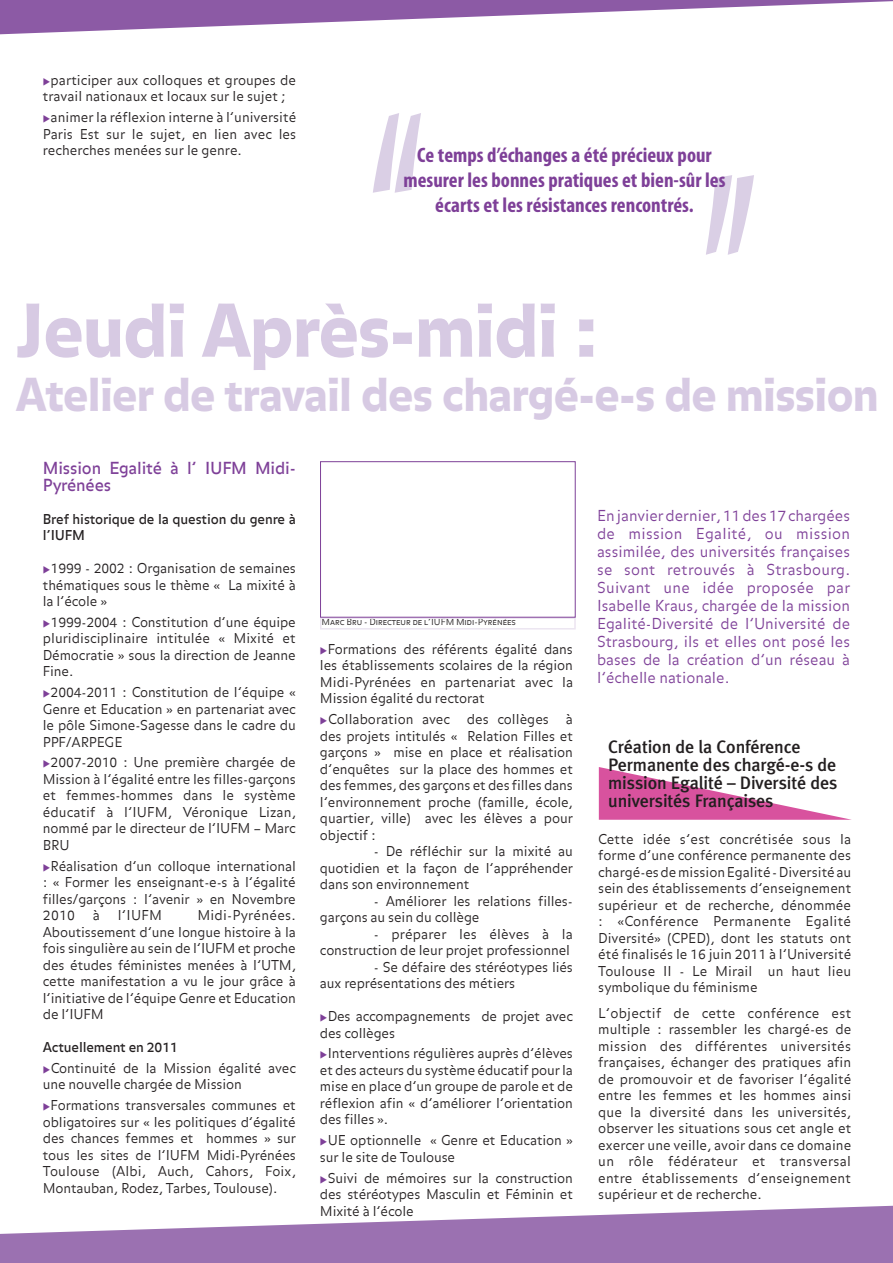
<style>
.page{position:relative;width:893px;height:1263px;background:#fff}
.page>*{position:absolute;margin:0;border:0;box-sizing:border-box;transform-origin:0 0}
.t1{font:900 72px "Balance";letter-spacing:-.015em;color:#d7cae3}
.t2{font:900 45px "Balance";letter-spacing:-.015em;color:#d7cae3}
.t3{font:700 condensed 21px/25.2px "Myriad Pro";color:#7e4098;text-align:center}
.t4{font:500 18px/18px "Meta Plus";letter-spacing:-.01em;color:#231f20}
.t5{font:16.5px/16.5px "Balance";letter-spacing:-.01em;color:#7e4098}
.t6{font:300 15px/18px "Balance";color:#7e4098;text-align:justify}
.t7{font:300 13.5px/16.5px "Balance";letter-spacing:-.01em;color:#231f20;text-align:justify}
.t8{font:13.5px/16.5px "Balance";letter-spacing:-.01em;color:#231f20}
.t9{font:9px "Balance Light Caps";color:#231f20}
.s1{color:#7e4098}
</style>
<div class="page">
<svg style="left:706px;top:175px;width:48px;height:80px"></svg>
<svg style="left:373px;top:113px;width:48px;height:80px"></svg>
<div style="left:320px;top:617px;width:256px;height:12px;border:2px solid #ece5f1"></div>
<div style="left:320px;top:461px;width:255px;height:156px;border:1px solid #7e4098"></div>
<svg style="left:0;top:0;width:893px;height:34px"></svg>
<svg style="left:0;top:1206px;width:893px;height:57px;fill:#9b71b1"></svg>
<svg style="left:599px;top:767px;width:253px;height:53px"></svg>
<p class="t7" style="left:43px;top:73px;width:255px"><span class="s1">◆</span>participer aux colloques et groupes de travail nationaux et locaux sur le sujet ;</p>
<p class="t7" style="left:43px;top:110px;width:255px"><span class="s1">◆</span>animer la réflexion interne à l’université Paris Est sur le sujet, en lien avec les recherches menées sur le genre.</p>
<h3 class="t3" style="left:403px;top:142px;width:324px">Ce temps d’échanges a été précieux pour mesurer les bonnes pratiques et bien-sûr les écarts et les résistances rencontrés.</h3>
<h1 class="t1" style="left:16px;top:289px;width:584px">Jeudi Après-midi :</h1>
<h2 class="t2" style="left:16px;top:368px;width:864px">Atelier de travail des chargé-e-s de mission</h2>
<p class="t5" style="left:43px;top:461px;width:254px">Mission Egalité à l’ IUFM Midi-<br>Pyrénées</p>
<p class="t8" style="left:43px;top:511px;width:254px">Bref historique de la question du genre à l’IUFM</p>
<p class="t7" style="left:43px;top:561px;width:254px"><span class="s1">◆</span>1999 - 2002 : Organisation de semaines thématiques sous le thème « La mixité à la l’école »</p>
<p class="t7" style="left:43px;top:615px;width:254px"><span class="s1">◆</span>1999-2004 : Constitution d’une équipe pluridisciplinaire intitulée « Mixité et Démocratie » sous la direction de Jeanne Fine.</p>
<p class="t7" style="left:43px;top:685px;width:255px"><span class="s1">◆</span>2004-2011 : Constitution de l’équipe « Genre et Education » en partenariat avec le pôle Simone-Sagesse dans le cadre du PPF/ARPEGE</p>
<p class="t7" style="left:43px;top:755px;width:255px"><span class="s1">◆</span>2007-2010 : Une première chargée de Mission à l’égalité entre les filles-garçons et femmes-hommes dans le système éducatif à l’IUFM, Véronique Lizan, nommé par le directeur de l’IUFM – Marc BRU</p>
<p class="t7" style="left:43px;top:858px;width:255px"><span class="s1">◆</span>Réalisation d’un colloque international : « Former les enseignant-e-s à l’égalité filles/garçons : l’avenir » en Novembre 2010</p>
<p class="t7" style="left:43px;top:908px;width:255px;text-indent:154px">Midi-Pyrénées.<br>Aboutissement d’une longue histoire à la fois singulière au sein de l’IUFM et proche des études féministes menées à l’UTM, cette manifestation a vu le jour grâce à l’initiative de l’équipe Genre et Education de l’IUFM</p>
<p class="t8" style="left:43px;top:1040px;width:136px">Actuellement en 2011</p>
<p class="t7" style="left:43px;top:1061px;width:255px"><span class="s1">◆</span>Continuité de la Mission égalité avec une nouvelle chargée de Mission</p>
<p class="t7" style="left:43px;top:1098px;width:255px"><span class="s1">◆</span>Formations transversales communes et obligatoires sur « les politiques d’égalité des chances femmes et hommes » sur tous les sites de l’IUFM Midi-Pyrénées Toulouse (Albi, Auch, Cahors, Foix, Montauban, Rodez, Tarbes, Toulouse).</p>
<p class="t7" style="left:93px;top:908px;width:9px">à</p>
<p class="t7" style="left:118px;top:908px;width:46px">l’IUFM</p>
<p class="t9" style="left:321px;top:617px;width:196px">Marc Bru - Directeur de l’IUFM Midi-Pyrénées</p>
<p class="t7" style="left:320px;top:642px;width:255px"><span class="s1">◆</span>Formations des référents égalité dans les établissements scolaires de la région Midi-Pyrénées en partenariat avec la Mission égalité du rectorat</p>
<p class="t7" style="left:320px;top:712px;width:255px"><span class="s1">◆</span>Collaboration avec des collèges à des projets intitulés « Relation Filles et garçons » mise en place et réalisation d’enquêtes sur la place des hommes et des femmes, des garçons et des filles dans l’environnement proche (famille, école, quartier, ville) avec les élèves a pour objectif :</p>
<p class="t7" style="left:320px;top:844px;width:255px;text-indent:54px">- De réfléchir sur la mixité au quotidien et la façon de l’appréhender dans son environnement</p>
<p class="t7" style="left:320px;top:893px;width:254px;text-indent:54px">- Améliorer les relations filles&shy;garçons au sein du collège</p>
<p class="t7" style="left:320px;top:926px;width:254px;text-align:right">- préparer les élèves à la construction de leur projet professionnel</p>
<p class="t7" style="left:320px;top:959px;width:254px;text-indent:54px">- Se défaire des stéréotypes liés aux représentations des métiers</p>
<p class="t7" style="left:320px;top:1009px;width:254px"><span class="s1">◆</span>Des accompagnements de projet avec des collèges</p>
<p class="t7" style="left:320px;top:1046px;width:255px"><span class="s1">◆</span>Interventions régulières auprès d’élèves et des acteurs du système éducatif pour la mise en place d’un groupe de parole et de réflexion afin « d’améliorer l’orientation des filles ».</p>
<p class="t7" style="left:320px;top:1133px;width:254px"><span class="s1">◆</span>UE optionnelle « Genre et Education » sur le site de Toulouse</p>
<p class="t7" style="left:320px;top:1170px;width:255px"><span class="s1">◆</span>Suivi de mémoires sur la construction des stéréotypes Masculin et Féminin et Mixité à l’école</p>
<p class="t6" style="left:597px;top:507px;width:255px">En janvier dernier, 11 des 17 chargées de mission Egalité, ou mission assimilée, des universités françaises se sont retrouvés à Strasbourg.<br>Suivant une idée proposée par Isabelle Kraus, chargée de la mission Egalité-Diversité de l’Université de Strasbourg, ils et elles ont posé les bases de la création d’un réseau à l’échelle nationale.</p>
<h3 class="t4" style="left:608px;top:738px;width:231px">Création de la Conférence<br>Permanente des chargé-e-s de mission Egalité – Diversité des universités Françaises</h3>
<p class="t7" style="left:598px;top:831px;width:255px">Cette idée s’est concrétisée sous la forme d’une conférence permanente des chargé-es de mission Egalité - Diversité au sein des établissements d’enseignement supérieur et de recherche, dénommée : «Conférence Permanente Egalité Diversité» (CPED), dont les statuts ont été finalisés le 16 juin 2011 à l’Université Toulouse II - Le Mirail un haut lieu symbolique du féminisme</p>
<p class="t7" style="left:598px;top:1005px;width:255px">L’objectif de cette conférence est multiple : rassembler les chargé-es de mission des différentes universités françaises, échanger des pratiques afin de promouvoir et de favoriser l’égalité entre les femmes et les hommes ainsi que la diversité dans les universités, observer les situations sous cet angle et exercer une veille, avoir dans ce domaine un rôle fédérateur et transversal entre établissements d’enseignement supérieur et de recherche.</p>
</div>
